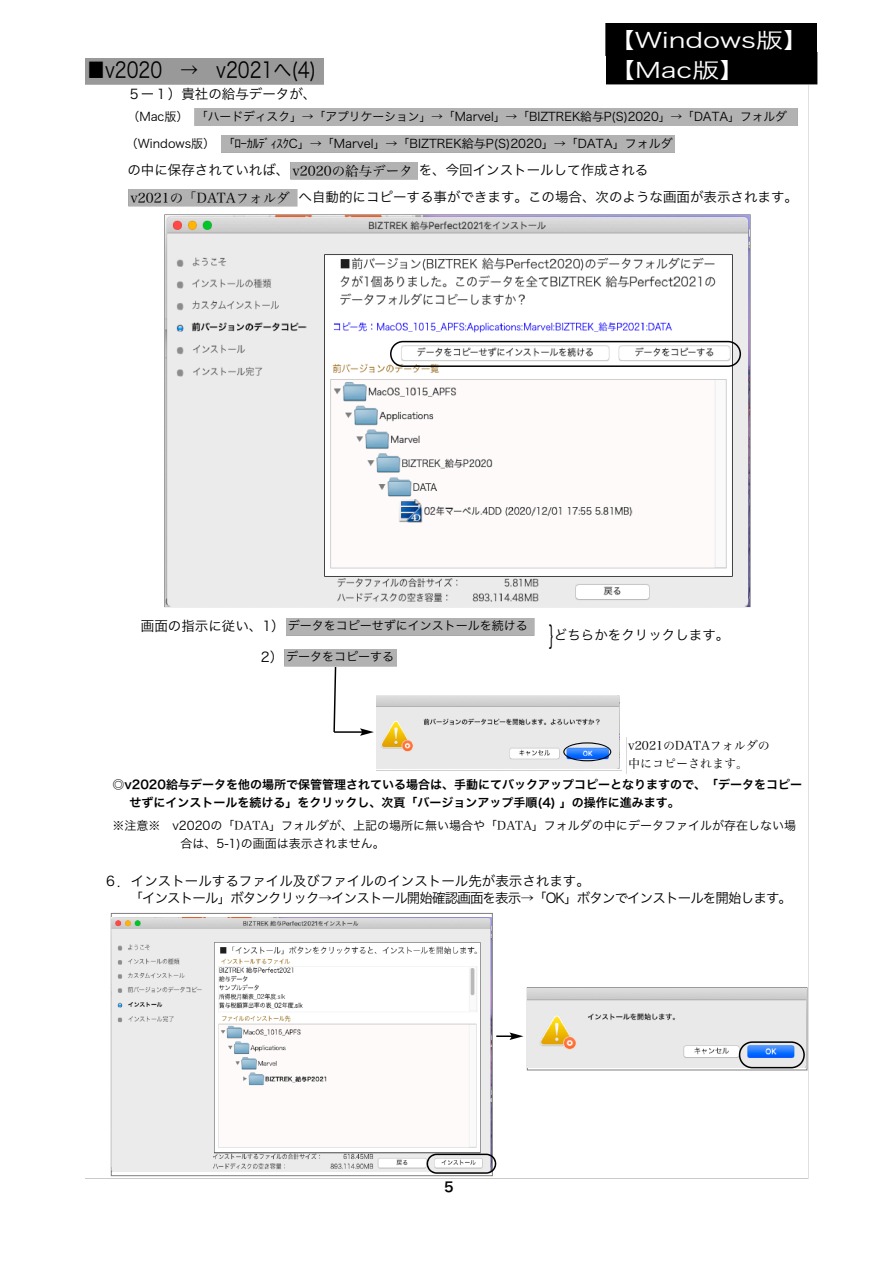
<style>
.page{position:relative;width:893px;height:1263px;background:#fff}
.page>*{position:absolute;margin:0;border:0;box-sizing:border-box;transform-origin:0 0}
.t1{font:21.6px "Hiragino Sans W3";color:#000;scale:.83 1}
.t2{font:21px "Hiragino Sans W3";color:#fff;scale:1.3 1}
.t3{font:13.5px/26.8px "Hiragino Sans W3";color:#000}
.t4{font:13.5px/16.5px "Hiragino Sans W3";letter-spacing:-.065em;color:#000}
.t5{font:13.5px "Hira Min Pro N W3";color:#000}
.t6{font:13.5px "Hiragino Sans GB W6";color:#000}
.t7{font:12px/18px "Hiragino Sans W3";color:#000}
.t8{font:12px/18px "Hiragino Sans W6";color:#000}
.t9{font:12px/18px "Hira Min Pro N W3";color:#000}
.s1{font-family:"Hira Min Pro N W3"}
.s2{font-size:27px}
</style>
<div class="page">
<img style="left:110px;top:108px;width:698px;height:1069px">
<div style="left:285px;top:649px;width:112px;height:17px;background:#b2b2b2"></div>
<div style="left:286px;top:618px;width:248px;height:17px;background:#b2b2b2"></div>
<div style="left:129px;top:189px;width:168px;height:17px;background:#b2b2b2"></div>
<div style="left:291px;top:162px;width:126px;height:17px;background:#b2b2b2"></div>
<div style="left:221px;top:136px;width:453px;height:17px;background:#b2b2b2"></div>
<div style="left:195px;top:109px;width:602px;height:17px;background:#b2b2b2"></div>
<img style="left:165px;top:215px;width:585px;height:391px">
<svg style="left:390px;top:341px;width:351px;height:26px"></svg>
<div style="left:111px;top:913px;width:382px;height:263px;border:1px solid #7f7f7f"></div>
<img style="left:112px;top:918px;width:380px;height:253px">
<svg style="left:427px;top:1153px;width:69px;height:21px"></svg>
<div style="left:527px;top:987px;width:280px;height:83px;border:1px solid #7f7f7f"></div>
<img style="left:528px;top:988px;width:279px;height:80px">
<svg style="left:739px;top:1041px;width:66px;height:27px;background:#8ca7d3"></svg>
<svg style="left:496px;top:1032px;width:27px;height:8px"></svg>
<img style="left:376px;top:695px;width:245px;height:75px">
<img style="left:376px;top:695px;width:243px;height:73px">
<svg style="left:333px;top:665px;width:41px;height:71px"></svg>
<svg style="left:563px;top:742px;width:48px;height:19px"></svg>
<img style="left:627px;top:737px;width:150px;height:36px">
<div style="left:606px;top:56px;width:211px;height:28px;background:#000"></div>
<div style="left:606px;top:24px;width:211px;height:32px;background:#000"></div>
<h1 class="t1" style="left:87px;top:59px;width:277px">■v2020　→　v2021へ(4)</h1>
<h2 class="t2" style="left:607px;top:29px;width:158px">【Windows版】</h2>
<h2 class="t2" style="left:608px;top:60px;width:109px">【Mac版】</h2>
<p class="t3" style="left:127px;top:80px;width:190px">５ー１）貴社の給与データが、</p>
<p class="t7" style="left:127px;top:107px;width:63px">（Mac版）</p>
<p class="t7" style="left:126px;top:134px;width:91px">（Windows版）</p>
<p class="t3" style="left:299px;top:157px;width:501px;text-indent:-171px">の中に保存されていれば、 <span class="s1">v2020の給与データ</span>を、今回インストールして作成される<br>へ自動的にコピーする事ができます。この場合、次のような画面が表示されます。</p>
<p class="t7" style="left:196px;top:107px;width:593px">「ハードディスク」→「アプリケーション」→「Marvel」→「BIZTREK給与P(S)2020」→「DATA」フォルダ</p>
<p class="t7" style="left:223px;top:134px;width:452px">「ﾛｰｶﾙﾃﾞｨｽｸC」→「Marvel」→「BIZTREK給与P(S)2020」→「DATA」フォルダ</p>
<p class="t5" style="left:130px;top:191px;width:161px">v2021の「DATAフォルダ</p>
<p class="t3" style="left:141px;top:612px;width:145px">画面の指示に従い、1）</p>
<p class="t3" style="left:261px;top:643px;width:24px">2）</p>
<p class="t7" style="left:288px;top:616px;width:241px">データをコピーせずにインストールを続ける</p>
<p class="t7" style="left:286px;top:648px;width:109px">データをコピーする</p>
<p class="t3" style="left:549px;top:622px;width:182px"><span class="s2">}</span>どちらかをクリックします。</p>
<p class="t9" style="left:628px;top:736px;width:143px">v2021のDATAフォルダの中にコピーされます。</p>
<p class="t8" style="left:129px;top:776px;width:674px;text-indent:-17px">◎v2020給与データを他の場所で保管管理されている場合は、手動にてバックアップコピーとなりますので、「データをコピーせずにインストールを続ける」をクリックし、次頁「バージョンアップ手順(4) 」の操作に進みます。</p>
<p class="t7" style="left:180px;top:816px;width:617px;text-indent:-68px">※注意※　v2020の「<span class="s1">DATA</span>」フォルダが、上記の場所に無い場合や「<span class="s1">DATA</span>」フォルダの中にデータファイルが存在しない場合は、5-1)の画面は表示されません。</p>
<p class="t4" style="left:129px;top:873px;width:664px;text-indent:-26px">６．インストールするファイル及びファイルのインストール先が表示されます。　<br>「インストール」ボタンクリック→インストール開始確認画面を表示→「OK」ボタンでインストールを開始します。</p>
<p class="t6" style="left:444px;top:1180px;width:11px">5</p>
</div>
